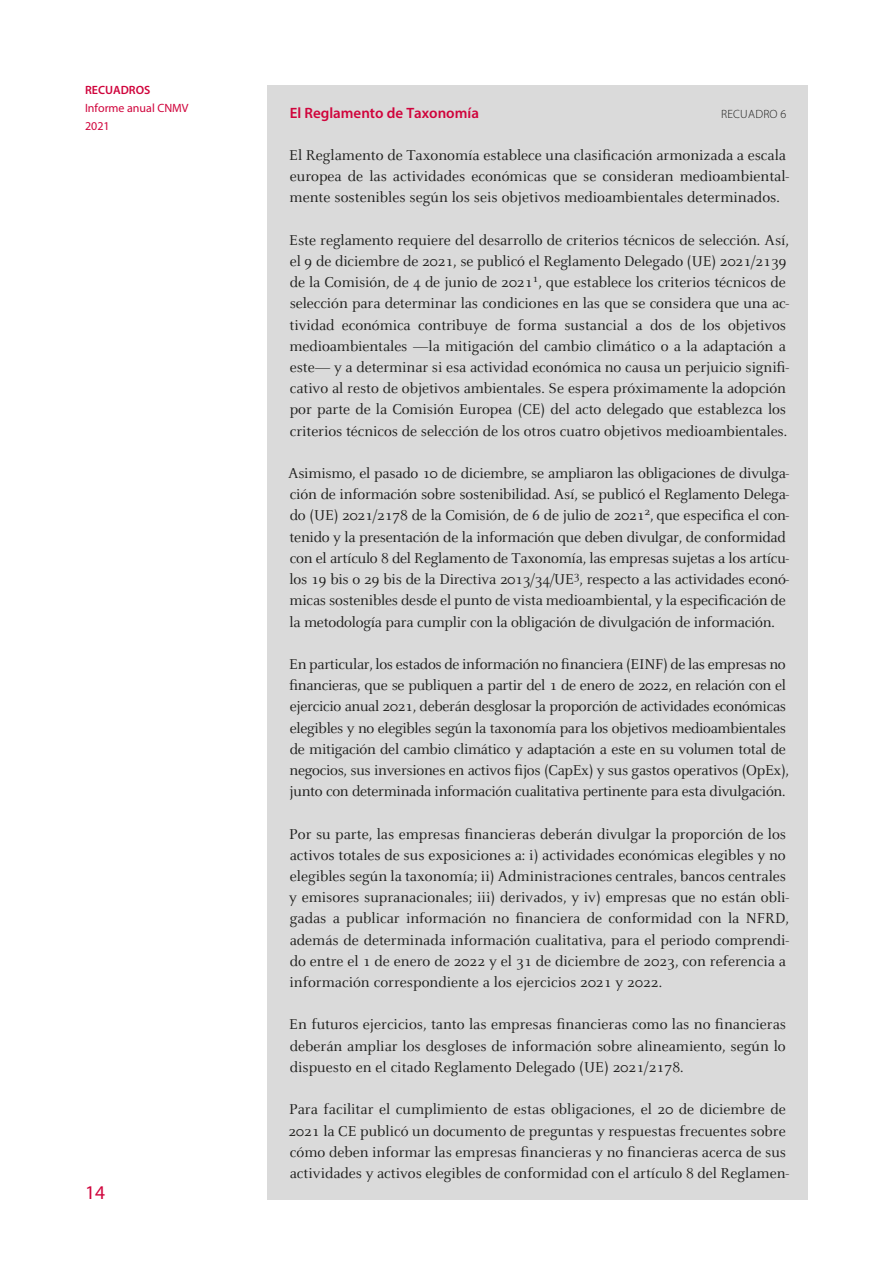
<style>
.page{position:relative;width:893px;height:1263px;background:#fff}
.page>*{position:absolute;margin:0;border:0;box-sizing:border-box;transform-origin:0 0}
.t1{font:19.5px "Myriad Pro";color:#d0043c}
._05-1-Texto_recuadro{font:15.75px/21.1px "Celeste";letter-spacing:-.005em;color:#1d1d1b}
._07-1-Titulo_recuadr{font:600 15px "Myriad Pro";color:#d0043c}
.t2{font:12px/18px "Myriad Pro";color:#d0043c}
.t3{font:600 12px "Myriad Pro";color:#d0043c}
._07-1-Titulo_recuadr-2{font:300 12px "Myriad Pro";letter-spacing:.02em;color:#1d1d1b}
</style>
<div class="page">
<div style="left:268px;top:85px;width:540px;height:1114px;background:#dadada"></div>
<p class="t3" style="left:85px;top:82px;width:67px">RECUADROS</p>
<p class="t2" style="left:85px;top:99px;width:105px">Informe anual CNMV<br>2021</p>
<p class="_07-1-Titulo_recuadr" style="left:290px;top:103px;width:191px">El Reglamento de Taxonomía</p>
<p class="_07-1-Titulo_recuadr-2" style="left:721px;top:107px;width:67px">RECUADRO 6</p>
<p class="_05-1-Texto_recuadro" style="left:289px;top:145px;width:501px">El Reglamento de Taxonomía establece una clasificación armonizada a escala europea de las actividades económicas que se consideran medioambiental&shy;mente sostenibles según los seis objetivos medioambientales determinados.</p>
<p class="_05-1-Texto_recuadro" style="left:289px;top:230px;width:501px">Este reglamento requiere del desarrollo de criterios técnicos de selección. Así, el 9 de diciembre de 2021, se publicó el Reglamento Delegado (UE) 2021/2139 de la Comisión, de 4 de junio de 2021<sup>1</sup>, que establece los criterios técnicos de selección para determinar las condiciones en las que se considera que una ac&shy;tividad económica contribuye de forma sustancial a dos de los objetivos medioambientales —la mitigación del cambio climático o a la adaptación a este— y a determinar si esa actividad económica no causa un perjuicio signifi&shy;cativo al resto de objetivos ambientales. Se espera próximamente la adopción por parte de la Comisión Europea (CE) del acto delegado que establezca los criterios técnicos de selección de los otros cuatro objetivos medioambientales.</p>
<p class="_05-1-Texto_recuadro" style="left:288px;top:463px;width:503px">Asimismo, el pasado 10 de diciembre, se ampliaron las obligaciones de divulga&shy;ción de información sobre sostenibilidad. Así, se publicó el Reglamento Delega&shy;do (UE) 2021/2178 de la Comisión, de 6 de julio de 2021<sup>2</sup>, que especifica el con&shy;tenido y la presentación de la información que deben divulgar, de conformidad con el artículo 8 del Reglamento de Taxonomía, las empresas sujetas a los artícu&shy;los 19 bis o 29 bis de la Directiva 2013/34/UE<sup>3</sup>, respecto a las actividades econó&shy;micas sostenibles desde el punto de vista medioambiental, y la especificación de la metodología para cumplir con la obligación de divulgación de información.</p>
<p class="_05-1-Texto_recuadro" style="left:289px;top:654px;width:501px">En particular, los estados de información no financiera (EINF) de las empresas no financieras, que se publiquen a partir del 1 de enero de 2022, en relación con el ejercicio anual 2021, deberán desglosar la proporción de actividades económicas elegibles y no elegibles según la taxonomía para los objetivos medioambientales de mitigación del cambio climático y adaptación a este en su volumen total de negocios, sus inversiones en activos fijos (CapEx) y sus gastos operativos (OpEx), junto con determinada información cualitativa pertinente para esta divulgación.</p>
<p class="_05-1-Texto_recuadro" style="left:289px;top:824px;width:502px">Por su parte, las empresas financieras deberán divulgar la proporción de los activos totales de sus exposiciones a: i) actividades económicas elegibles y no elegibles según la taxonomía; ii) Administraciones centrales, bancos centrales y emisores supranacionales; iii) derivados, y iv) empresas que no están obli&shy;gadas a publicar información no financiera de conformidad con la NFRD, además de determinada información cualitativa, para el periodo comprendi&shy;do entre el 1 de enero de 2022 y el 31 de diciembre de 2023, con referencia a información correspondiente a los ejercicios 2021 y 2022.</p>
<p class="_05-1-Texto_recuadro" style="left:289px;top:1014px;width:498px;text-align:justify">En futuros ejercicios, tanto las empresas financieras como las no financieras deberán ampliar los desgloses de información sobre alineamiento, según lo dispuesto en el citado Reglamento Delegado (UE) 2021/2178.</p>
<p class="_05-1-Texto_recuadro" style="left:288px;top:1099px;width:502px">Para facilitar el cumplimiento de estas obligaciones, el 20 de diciembre de 2021 la CE publicó un documento de preguntas y respuestas frecuentes sobre cómo deben informar las empresas financieras y no financieras acerca de sus actividades y activos elegibles de conformidad con el artículo 8 del Reglamen-</p>
<p class="t1" style="left:85px;top:1180px;width:22px">14</p>
</div>
